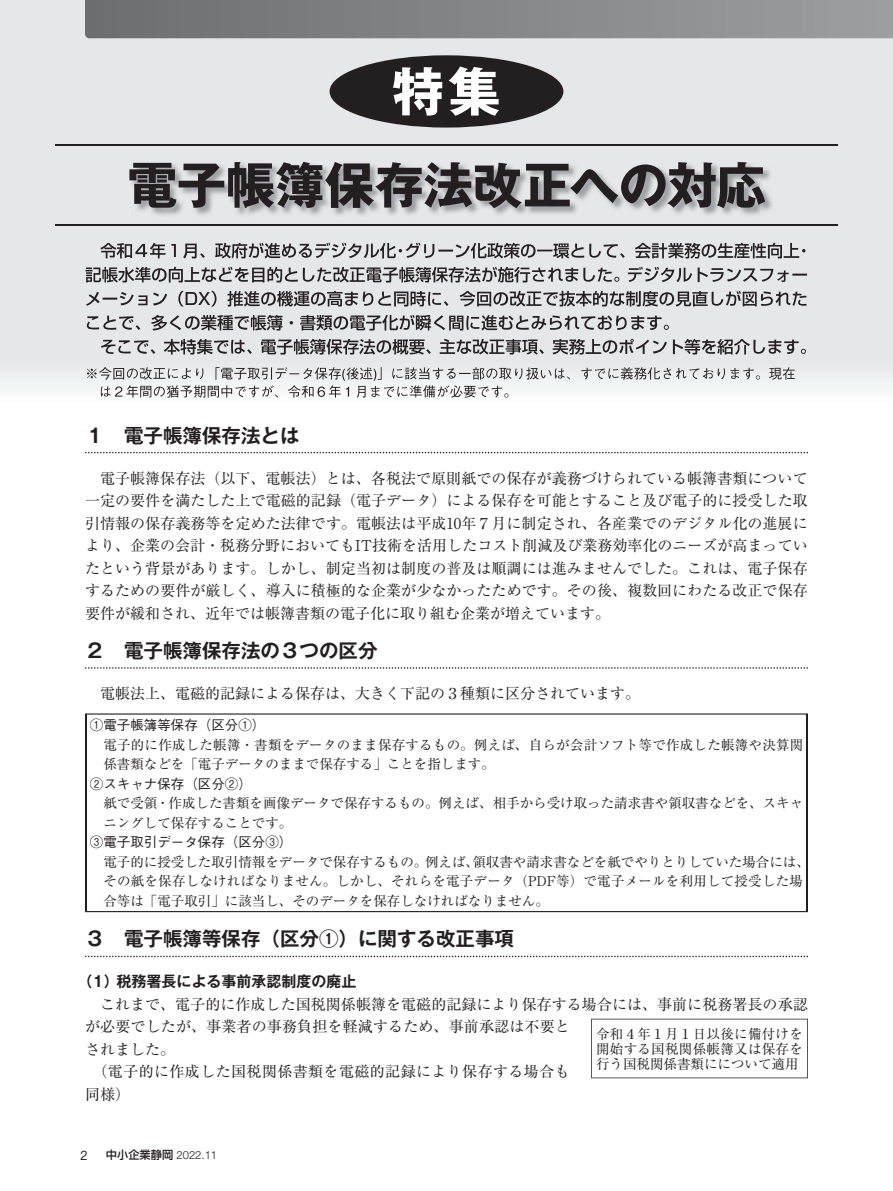
<style>
.page{position:relative;width:893px;height:1191px;background:#fff}
.page>*{position:absolute;margin:0;border:0;box-sizing:border-box;transform-origin:0 0}
.t1{font:700 52.5px "Gothic MB101 Pr 5";color:#fff}
.t2{font:700 19.5px "Gothic MB101 Pr 5 De";color:#231f20}
.t3{font:15px/22.5px "Ryumin Pro";letter-spacing:.005em;color:#231f20;text-align:justify}
.t4{font:15px "Ryumin Pro";letter-spacing:.025em;color:#231f20}
.t5{font:700 15px "Gothic MB101 Pro De";color:#231f20}
.t6{font:13.5px/19.5px "Ryumin Pro";color:#231f20}
.t7{font:13.5px/19.5px "Ryumin Pro";letter-spacing:.02em;color:#231f20}
.t8{font:500 13.5px "Gothic BBB Pro";color:#231f20}
.t9{font:500 12.45px "Gothic BBB Pro";color:#231f20;scale:.88 1}
.t10{font:300 11.25px "Helvetica Neue LT";color:#231f20}
.s1{font-family:"Shin Go Pro";font-weight:500}
</style>
<div class="page">
<div style="left:0;top:0;width:893px;height:397px;background:#e6e7e9"></div>
<svg style="left:85px;top:452px;width:723px;height:1px"></svg>
<svg style="left:85px;top:667px;width:723px;height:1px"></svg>
<svg style="left:85px;top:955px;width:723px;height:2px"></svg>
<img style="left:100px;top:243px;width:705px;height:15px">
<img style="left:86px;top:267px;width:721px;height:15px">
<img style="left:86px;top:291px;width:721px;height:15px">
<img style="left:87px;top:315px;width:582px;height:15px">
<img style="left:101px;top:339px;width:705px;height:15px">
<img style="left:87px;top:367px;width:708px;height:14px">
<img style="left:101px;top:385px;width:407px;height:13px">
<img style="left:330px;top:55px;width:233px;height:73px">
<img style="left:129px;top:162px;width:645px;height:55px">
<img style="left:129px;top:162px;width:636px;height:46px">
<img style="left:55px;top:224px;width:783px;height:1px">
<img style="left:55px;top:145px;width:783px;height:1px">
<svg style="left:591px;top:1018px;width:217px;height:60px"></svg>
<svg style="left:85px;top:0;width:808px;height:38px;background:#848689"></svg>
<svg style="left:85px;top:713px;width:723px;height:199px"></svg>
<h1 class="t1" style="left:392px;top:48px;width:110px">特集</h1>
<h2 class="t2" style="left:85px;top:419px;width:216px">１　電子帳簿保存法とは</h2>
<p class="t3" style="left:85px;top:466px;width:724px;text-indent:15px">電子帳簿保存法（以下、電帳法）とは、各税法で原則紙での保存が義務づけられている帳簿書類について一定の要件を満たした上で電磁的記録（電子データ）による保存を可能とすること及び電子的に授受した取引情報の保存義務等を定めた法律です。電帳法は平成10年７月に制定され、各産業でのデジタル化の進展により、企業の会計・税務分野においてもIT技術を活用したコスト削減及び業務効率化のニーズが高まっていたという背景があります。しかし、制定当初は制度の普及は順調には進みませんでした。これは、電子保存するための要件が厳しく、導入に積極的な企業が少なかったためです。その後、複数回にわたる改正で保存要件が緩和され、近年では帳簿書類の電子化に取り組む企業が増えています。</p>
<h2 class="t2" style="left:85px;top:634px;width:294px">２　電子帳簿保存法の３つの区分</h2>
<p class="t3" style="left:100px;top:681px;width:541px">電帳法上、電磁的記録による保存は、大きく下記の３種類に区分されています。</p>
<p class="t8" style="left:90px;top:714px;width:177px">①電子帳簿等保存（区分1(</p>
<p class="t7" style="left:103px;top:734px;width:701px;text-indent:-13px">　電子的に作成した帳簿・書類をデータのまま保存するもの。例えば、自らが会計ソフト等で作成した帳簿や決算関係書類などを「電子データのままで保存する」ことを指します。</p>
<p class="t8" style="left:90px;top:772px;width:163px">②スキャナ保存（区分2(</p>
<p class="t6" style="left:103px;top:792px;width:701px;text-indent:-13px">　紙で受領・作成した書類を画像データで保存するもの。例えば、相手から受け取った請求書や領収書などを、スキャニングして保存することです。</p>
<p class="t8" style="left:90px;top:831px;width:204px">③電子取引データ保存（区分3(</p>
<p class="t6" style="left:472px;top:851px;width:339px">領収書や請求書などを紙でやりとりしていた場合には、</p>
<p class="t6" style="left:103px;top:851px;width:701px;text-indent:-13px">　電子的に授受した取引情報をデータで保存するもの。<br>その紙を保存しなければなりません。しかし、それらを電子データ（PDF等）で電子メールを利用して授受した場合等は「電子取引」に該当し、そのデータを保存しなければなりません。</p>
<h2 class="t2" style="left:85px;top:922px;width:430px">３　電子帳簿等保存（区分①）に関する改正事項</h2>
<p class="t5" style="left:116px;top:968px;width:241px">税務署長による事前承認制度の廃止</p>
<p class="t6" style="left:425px;top:851px;width:55px">例えば、</p>
<p class="t5" style="left:78px;top:968px;width:43px">（1）</p>
<p class="t3" style="left:100px;top:992px;width:709px">これまで、電子的に作成した国税関係帳簿を電磁的記録により保存する場合には、事前に税務署長の承認</p>
<p class="t3" style="left:85px;top:1014px;width:486px">が必要でしたが、事業者の事務負担を軽減するため、事前承認は不要と</p>
<p class="t3" style="left:85px;top:1037px;width:91px">されました。</p>
<p class="t4" style="left:93px;top:1060px;width:479px">（電子的に作成した国税関係書類を電磁的記録により保存する場合も</p>
<p class="t3" style="left:85px;top:1082px;width:46px">同様(</p>
<p class="t6" style="left:596px;top:1025px;width:208px;line-height:15px;text-align:justify">令和４年１月１日以後に備付けを開始する国税関係帳簿又は保存を行う国税関係書類にについて適用</p>
<p class="t9" style="left:81px;top:1145px;width:9px">2</p>
<p class="t10" style="left:106px;top:1148px;width:113px"><span class="s1">中小企業静岡</span> 2022.11</p>
</div>
